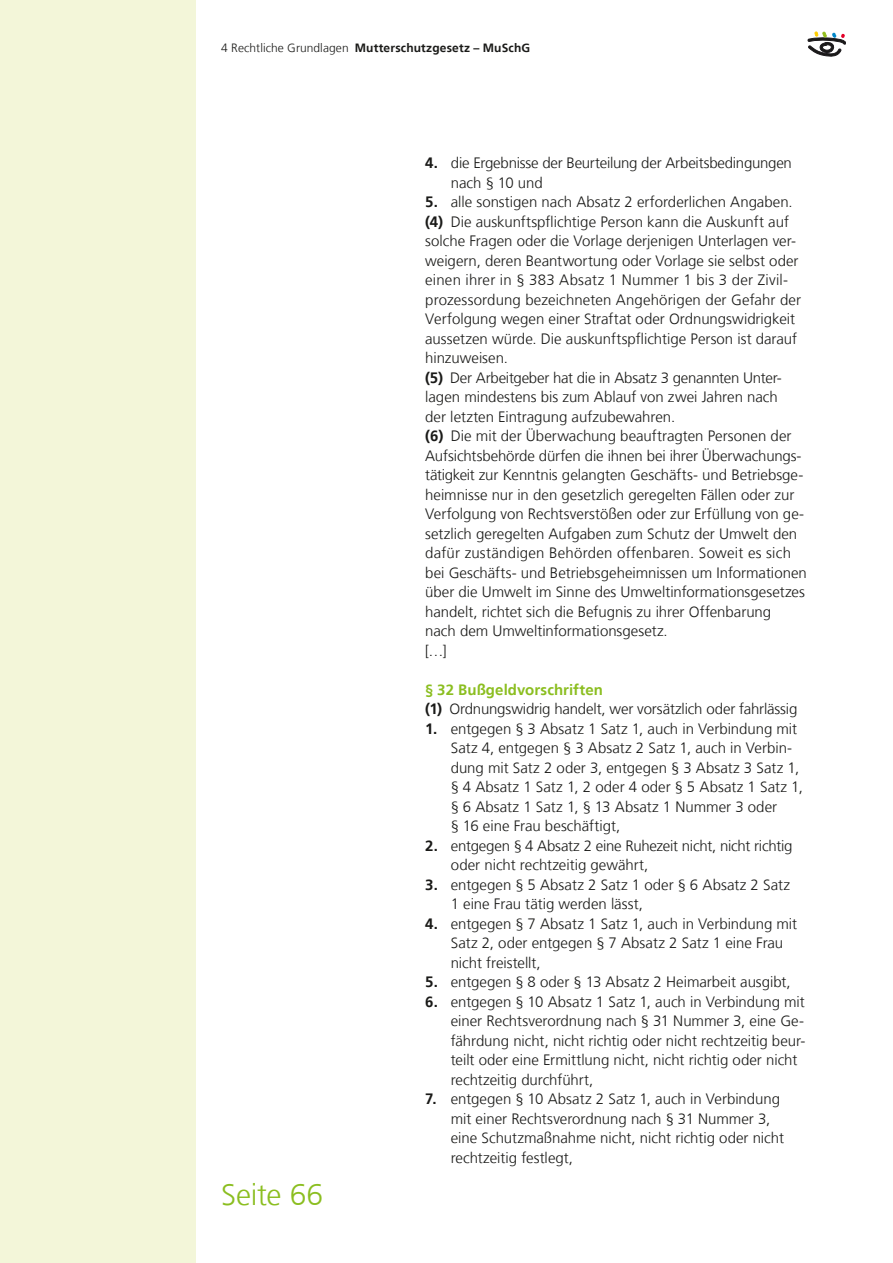
<style>
.page{position:relative;width:893px;height:1263px;background:#fff}
.page>*{position:absolute;margin:0;border:0;box-sizing:border-box;transform-origin:0 0}
.t1{font:300 30px "NDS Frutiger";letter-spacing:-.01em;color:#8bbe20}
.MK_048_Aufzählung_1{font:300 15px/19.5px "NDS Frutiger";color:#1a1a18}
.MK_040_Fließtext_10pt_Einzug_48{font:700 15px "NDS Frutiger";letter-spacing:.005em;color:#8bbe20}
.MK_040_Fließtext_10pt_Einzug_48-2{font:300 15px "NDS Frutiger";color:#1a1a18}
.t2{font:700 12px "NDS Frutiger";letter-spacing:.015em;color:#1a1a18}
.s1{font-weight:300}
.s2{font-weight:700}
</style>
<div class="page">
<div style="left:0;top:0;width:196px;height:1263px;background:#f3f6d9"></div>
<svg style="left:808px;top:32px;width:38px;height:24px"></svg>
<p class="t2" style="left:221px;top:40px;width:310px"><span class="s1">4 Rechtliche Grundlagen</span> Mutterschutzgesetz – MuSchG</p>
<h1 class="t1" style="left:221px;top:1177px;width:103px">Seite 66</h1>
<p class="MK_048_Aufzählung_1" style="left:451px;top:154px;width:343px;text-indent:-26px"><span class="s2">4.</span> die Ergebnisse der Beurteilung der Arbeitsbedingungen nach § 10 und</p>
<p class="MK_048_Aufzählung_1" style="left:425px;top:193px;width:369px"><span class="s2">5.</span> alle sonstigen nach Absatz 2 erforderlichen Angaben.</p>
<p class="MK_048_Aufzählung_1" style="left:425px;top:212px;width:377px"><span class="s2">(4)</span> Die auskunftspflichtige Person kann die Auskunft auf solche Fragen oder die Vorlage derjenigen Unterlagen ver&shy;weigern, deren Beantwortung oder Vorlage sie selbst oder einen ihrer in § 383 Absatz 1 Nummer 1 bis 3 der Zivil&shy;prozessordung bezeichneten Angehörigen der Gefahr der Verfolgung wegen einer Straftat oder Ordnungswidrigkeit aussetzen würde. Die auskunftspflichtige Person ist darauf hinzuweisen.</p>
<p class="MK_048_Aufzählung_1" style="left:425px;top:368px;width:357px"><span class="s2">(5)</span> Der Arbeitgeber hat die in Absatz 3 genannten Unter&shy;lagen mindestens bis zum Ablauf von zwei Jahren nach der letzten Eintragung aufzubewahren.</p>
<p class="MK_048_Aufzählung_1" style="left:425px;top:427px;width:383px"><span class="s2">(6)</span> Die mit der Überwachung beauftragten Personen der Aufsichtsbehörde dürfen die ihnen bei ihrer Überwachungs&shy;tätigkeit zur Kenntnis gelangten Geschäfts- und Betriebsge&shy;heimnisse nur in den gesetzlich geregelten Fällen oder zur Verfolgung von Rechtsverstößen oder zur Erfüllung von ge&shy;setzlich geregelten Aufgaben zum Schutz der Umwelt den dafür zuständigen Behörden offenbaren. Soweit es sich bei Geschäfts- und Betriebsgeheimnissen um Informationen über die Umwelt im Sinne des Umweltinformationsgesetzes handelt, richtet sich die Befugnis zu ihrer Offenbarung<br>nach dem Umweltinformationsgesetz.</p>
<p class="MK_040_Fließtext_10pt_Einzug_48-2" style="left:425px;top:642px;width:23px">[…]</p>
<p class="MK_040_Fließtext_10pt_Einzug_48" style="left:425px;top:681px;width:179px">§ 32 Bußgeldvorschriften</p>
<p class="MK_048_Aufzählung_1" style="left:425px;top:700px;width:374px"><span class="s2">(1)</span> Ordnungswidrig handelt, wer vorsätzlich oder fahrlässig</p>
<p class="MK_048_Aufzählung_1" style="left:451px;top:719px;width:354px;text-indent:-26px"><span class="s2">1.</span> entgegen § 3 Absatz 1 Satz 1, auch in Verbindung mit Satz 4, entgegen § 3 Absatz 2 Satz 1, auch in Verbin&shy;dung mit Satz 2 oder 3, entgegen § 3 Absatz 3 Satz 1, § 4 Absatz 1 Satz 1, 2 oder 4 oder § 5 Absatz 1 Satz 1, § 6 Absatz 1 Satz 1, § 13 Absatz 1 Nummer 3 oder<br>§ 16 eine Frau beschäftigt,</p>
<p class="MK_048_Aufzählung_1" style="left:451px;top:836px;width:343px;text-indent:-26px"><span class="s2">2.</span> entgegen § 4 Absatz 2 eine Ruhezeit nicht, nicht richtig oder nicht rechtzeitig gewährt,</p>
<p class="MK_048_Aufzählung_1" style="left:451px;top:875px;width:341px;text-indent:-26px"><span class="s2">3.</span> entgegen § 5 Absatz 2 Satz 1 oder § 6 Absatz 2 Satz<br>1 eine Frau tätig werden lässt,</p>
<p class="MK_048_Aufzählung_1" style="left:451px;top:914px;width:348px;text-indent:-26px"><span class="s2">4.</span> entgegen § 7 Absatz 1 Satz 1, auch in Verbindung mit<br>Satz 2, oder entgegen § 7 Absatz 2 Satz 1 eine Frau nicht freistellt,</p>
<p class="MK_048_Aufzählung_1" style="left:425px;top:973px;width:367px"><span class="s2">5.</span> entgegen § 8 oder § 13 Absatz 2 Heimarbeit ausgibt,</p>
<p class="MK_048_Aufzählung_1" style="left:451px;top:992px;width:356px;text-indent:-26px"><span class="s2">6.</span> entgegen § 10 Absatz 1 Satz 1, auch in Verbindung mit einer Rechtsverordnung nach § 31 Nummer 3, eine Ge&shy;fährdung nicht, nicht richtig oder nicht rechtzeitig beur&shy;teilt oder eine Ermittlung nicht, nicht richtig oder nicht rechtzeitig durchführt,</p>
<p class="MK_048_Aufzählung_1" style="left:451px;top:1090px;width:335px;text-indent:-26px"><span class="s2">7.</span> entgegen § 10 Absatz 2 Satz 1, auch in Verbindung mit einer Rechtsverordnung nach § 31 Nummer 3, eine Schutzmaßnahme nicht, nicht richtig oder nicht rechtzeitig festlegt,</p>
</div>
